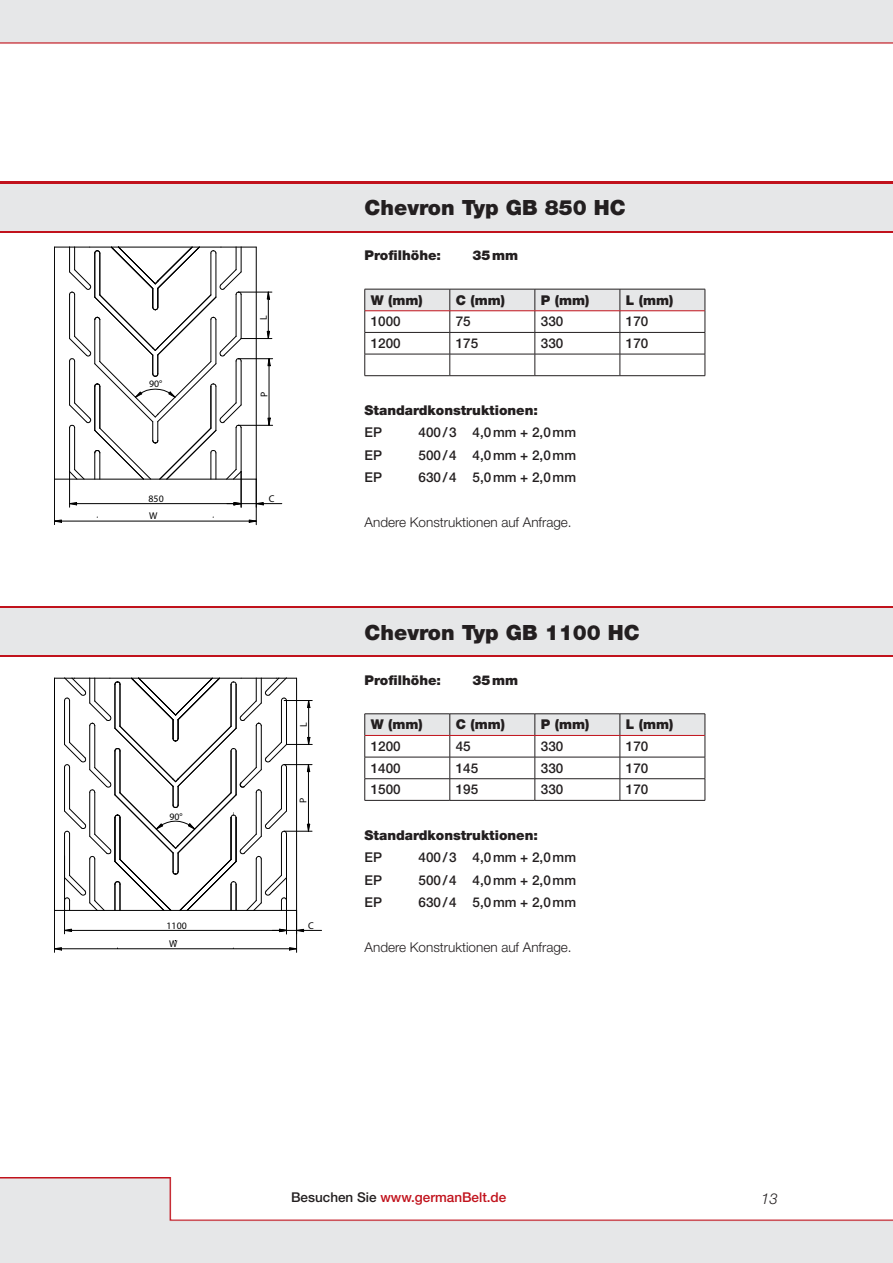
<style>
.page{position:relative;width:893px;height:1263px;background:#fff}
.page>*{position:absolute;margin:0;border:0;box-sizing:border-box;transform-origin:0 0}
.t1{font:900 21px "Helvetica Neue LT Pro";color:#231f20}
.t2{font:italic 300 15px "Helvetica Neue LT Pro";color:#231f20}
.t3{font:500 13.5px "Helvetica Neue LT Pro";color:#231f20}
.t4{font:900 13.5px "Helvetica Neue LT Pro";color:#231f20}
.t5{font:300 13.5px "Helvetica Neue LT Pro";color:#231f20}
.t6{font:500 13.5px "Helvetica Neue LT Pro";color:#c1121c}
.t7{font:condensed 9.9px "Helvetica";color:#000}
.s1{color:#231f20}
</style>
<div class="page">
<img style="left:0;top:1177px;width:893px;height:86px">
<div style="left:0;top:0;width:893px;height:44px;background:#e6e7e8"></div>
<div style="left:0;top:182px;width:893px;height:50px;background:#e6e7e8"></div>
<div style="left:0;top:608px;width:893px;height:49px;background:#e6e7e8"></div>
<hr style="left:0;top:606px;width:893px;height:2px;background:#c1121c">
<svg style="left:364px;top:289px;width:342px;height:86px"></svg>
<hr style="left:365px;top:375px;width:85px;height:1px;background:#231f20">
<hr style="left:450px;top:375px;width:85px;height:1px;background:#231f20">
<hr style="left:535px;top:375px;width:85px;height:1px;background:#231f20">
<hr style="left:620px;top:375px;width:85px;height:1px;background:#231f20">
<hr style="left:365px;top:310px;width:85px;height:1px;background:#c1121b">
<hr style="left:450px;top:310px;width:85px;height:1px;background:#c1121b">
<hr style="left:535px;top:310px;width:85px;height:1px;background:#c1121b">
<hr style="left:620px;top:310px;width:85px;height:1px;background:#c1121b">
<hr style="left:365px;top:713px;width:85px;height:1px;background:#231f20">
<hr style="left:450px;top:713px;width:85px;height:1px;background:#231f20">
<hr style="left:535px;top:713px;width:85px;height:1px;background:#231f20">
<hr style="left:620px;top:713px;width:85px;height:1px;background:#231f20">
<svg style="left:364px;top:714px;width:342px;height:86px"></svg>
<hr style="left:365px;top:800px;width:85px;height:1px;background:#231f20">
<hr style="left:450px;top:800px;width:85px;height:1px;background:#231f20">
<hr style="left:535px;top:800px;width:85px;height:1px;background:#231f20">
<hr style="left:620px;top:800px;width:85px;height:1px;background:#231f20">
<hr style="left:365px;top:735px;width:85px;height:1px;background:#c1121b">
<hr style="left:450px;top:735px;width:85px;height:1px;background:#c1121b">
<hr style="left:535px;top:735px;width:85px;height:1px;background:#c1121b">
<hr style="left:620px;top:735px;width:85px;height:1px;background:#c1121b">
<hr style="left:54px;top:247px;width:36px;height:1px;background:#000">
<hr style="left:221px;top:247px;width:35px;height:1px;background:#000">
<hr style="left:54px;top:247px;width:1px;height:232px;background:#000">
<hr style="left:54px;top:479px;width:202px;height:1px;background:#000">
<hr style="left:256px;top:247px;width:1px;height:232px;background:#000">
<svg style="left:55px;top:519px;width:7px;height:4px"></svg>
<svg style="left:249px;top:519px;width:7px;height:4px"></svg>
<hr style="left:54px;top:479px;width:1px;height:46px;background:#000">
<hr style="left:256px;top:479px;width:1px;height:46px;background:#000">
<hr style="left:54px;top:521px;width:202px;height:1px;background:#000">
<svg style="left:70px;top:502px;width:7px;height:3px"></svg>
<hr style="left:69px;top:472px;width:1px;height:35px;background:#000">
<hr style="left:70px;top:503px;width:171px;height:1px;background:#000">
<svg style="left:267px;top:331px;width:3px;height:9px"></svg>
<svg style="left:267px;top:291px;width:3px;height:9px"></svg>
<hr style="left:241px;top:338px;width:31px;height:1px;background:#000">
<hr style="left:239px;top:292px;width:33px;height:1px;background:#000">
<hr style="left:268px;top:292px;width:1px;height:47px;background:#000">
<svg style="left:267px;top:417px;width:4px;height:8px"></svg>
<svg style="left:267px;top:359px;width:4px;height:7px"></svg>
<hr style="left:239px;top:425px;width:34px;height:1px;background:#000">
<hr style="left:239px;top:358px;width:34px;height:1px;background:#000">
<hr style="left:269px;top:358px;width:1px;height:67px;background:#000">
<svg style="left:233px;top:502px;width:11px;height:3px"></svg>
<hr style="left:241px;top:472px;width:1px;height:35px;background:#000">
<svg style="left:253px;top:479px;width:11px;height:28px"></svg>
<hr style="left:227px;top:503px;width:55px;height:1px;background:#000">
<svg style="left:69px;top:246px;width:173px;height:234px"></svg>
<svg style="left:55px;top:947px;width:7px;height:4px"></svg>
<svg style="left:289px;top:947px;width:9px;height:4px"></svg>
<hr style="left:54px;top:910px;width:1px;height:42px;background:#000">
<hr style="left:296px;top:910px;width:1px;height:42px;background:#000">
<hr style="left:54px;top:948px;width:243px;height:1px;background:#000">
<hr style="left:272px;top:930px;width:50px;height:1px;background:#000">
<svg style="left:54px;top:677px;width:258px;height:257px"></svg>
<p class="t7" style="left:149px;top:378px;width:15px">90°</p>
<p class="t7" style="left:149px;top:493px;width:17px">850</p>
<p class="t7" style="left:149px;top:510px;width:10px">W</p>
<p class="t7" style="left:169px;top:810px;width:15px">90°</p>
<p class="t7" style="left:167px;top:919px;width:22px">1100</p>
<p class="t7" style="left:169px;top:937px;width:10px">W</p>
<p class="t7" style="left:257px;top:320px;width:6px;rotate:-90deg">L</p>
<p class="t7" style="left:258px;top:397px;width:7px;rotate:-90deg">P</p>
<p class="t7" style="left:269px;top:493px;width:7px">C</p>
<p class="t7" style="left:297px;top:727px;width:6px;rotate:-90deg">L</p>
<p class="t7" style="left:297px;top:803px;width:7px;rotate:-90deg">P</p>
<p class="t7" style="left:308px;top:919px;width:7px">C</p>
<p class="t1" style="left:365px;top:195px;width:263px">Chevron Typ GB 850 HC</p>
<p class="t4" style="left:365px;top:248px;width:78px">Profilhöhe:</p>
<p class="t4" style="left:473px;top:248px;width:47px">35mm</p>
<p class="t4" style="left:371px;top:292px;width:54px">W (mm)</p>
<p class="t4" style="left:456px;top:292px;width:51px">C (mm)</p>
<p class="t4" style="left:541px;top:292px;width:50px">P (mm)</p>
<p class="t4" style="left:626px;top:292px;width:49px">L (mm)</p>
<p class="t3" style="left:371px;top:314px;width:32px">1000</p>
<p class="t3" style="left:456px;top:314px;width:17px">75</p>
<p class="t3" style="left:541px;top:314px;width:24px">330</p>
<p class="t3" style="left:626px;top:314px;width:24px">170</p>
<p class="t3" style="left:371px;top:335px;width:32px">1200</p>
<p class="t3" style="left:456px;top:335px;width:24px">175</p>
<p class="t3" style="left:541px;top:335px;width:24px">330</p>
<p class="t3" style="left:626px;top:335px;width:24px">170</p>
<p class="t4" style="left:365px;top:402px;width:175px">Standardkonstruktionen:</p>
<p class="t3" style="left:365px;top:424px;width:19px">EP</p>
<p class="t3" style="left:419px;top:424px;width:159px">400/3 4,0mm + 2,0mm</p>
<p class="t3" style="left:365px;top:447px;width:19px">EP</p>
<p class="t3" style="left:419px;top:447px;width:159px">500/4 4,0mm + 2,0mm</p>
<p class="t3" style="left:365px;top:469px;width:19px">EP</p>
<p class="t3" style="left:419px;top:469px;width:159px">630/4 5,0mm + 2,0mm</p>
<p class="t5" style="left:365px;top:514px;width:209px">Andere Konstruktionen auf Anfrage.</p>
<p class="t1" style="left:365px;top:620px;width:277px">Chevron Typ GB 1100 HC</p>
<p class="t4" style="left:365px;top:672px;width:78px">Profilhöhe:</p>
<p class="t4" style="left:473px;top:672px;width:47px">35mm</p>
<p class="t4" style="left:371px;top:716px;width:54px">W (mm)</p>
<p class="t4" style="left:456px;top:716px;width:51px">C (mm)</p>
<p class="t4" style="left:541px;top:716px;width:50px">P (mm)</p>
<p class="t4" style="left:626px;top:716px;width:49px">L (mm)</p>
<p class="t3" style="left:371px;top:738px;width:32px">1200</p>
<p class="t3" style="left:456px;top:738px;width:17px">45</p>
<p class="t3" style="left:541px;top:738px;width:24px">330</p>
<p class="t3" style="left:626px;top:738px;width:24px">170</p>
<p class="t3" style="left:371px;top:760px;width:32px">1400</p>
<p class="t3" style="left:456px;top:760px;width:24px">145</p>
<p class="t3" style="left:541px;top:760px;width:24px">330</p>
<p class="t3" style="left:626px;top:760px;width:24px">170</p>
<p class="t3" style="left:371px;top:781px;width:32px">1500</p>
<p class="t3" style="left:456px;top:781px;width:24px">195</p>
<p class="t3" style="left:541px;top:781px;width:24px">330</p>
<p class="t3" style="left:626px;top:781px;width:24px">170</p>
<p class="t4" style="left:365px;top:827px;width:175px">Standardkonstruktionen:</p>
<p class="t3" style="left:365px;top:849px;width:19px">EP</p>
<p class="t3" style="left:419px;top:849px;width:159px">400/3 4,0mm + 2,0mm</p>
<p class="t3" style="left:365px;top:872px;width:19px">EP</p>
<p class="t3" style="left:419px;top:872px;width:159px">500/4 4,0mm + 2,0mm</p>
<p class="t3" style="left:365px;top:894px;width:19px">EP</p>
<p class="t3" style="left:419px;top:894px;width:159px">630/4 5,0mm + 2,0mm</p>
<p class="t5" style="left:365px;top:939px;width:209px">Andere Konstruktionen auf Anfrage.</p>
<p class="t6" style="left:291px;top:1189px;width:217px"><span class="s1">Besuchen Sie</span> www.germanBelt.de</p>
<p class="t2" style="left:761px;top:1189px;width:18px">13</p>
</div>
